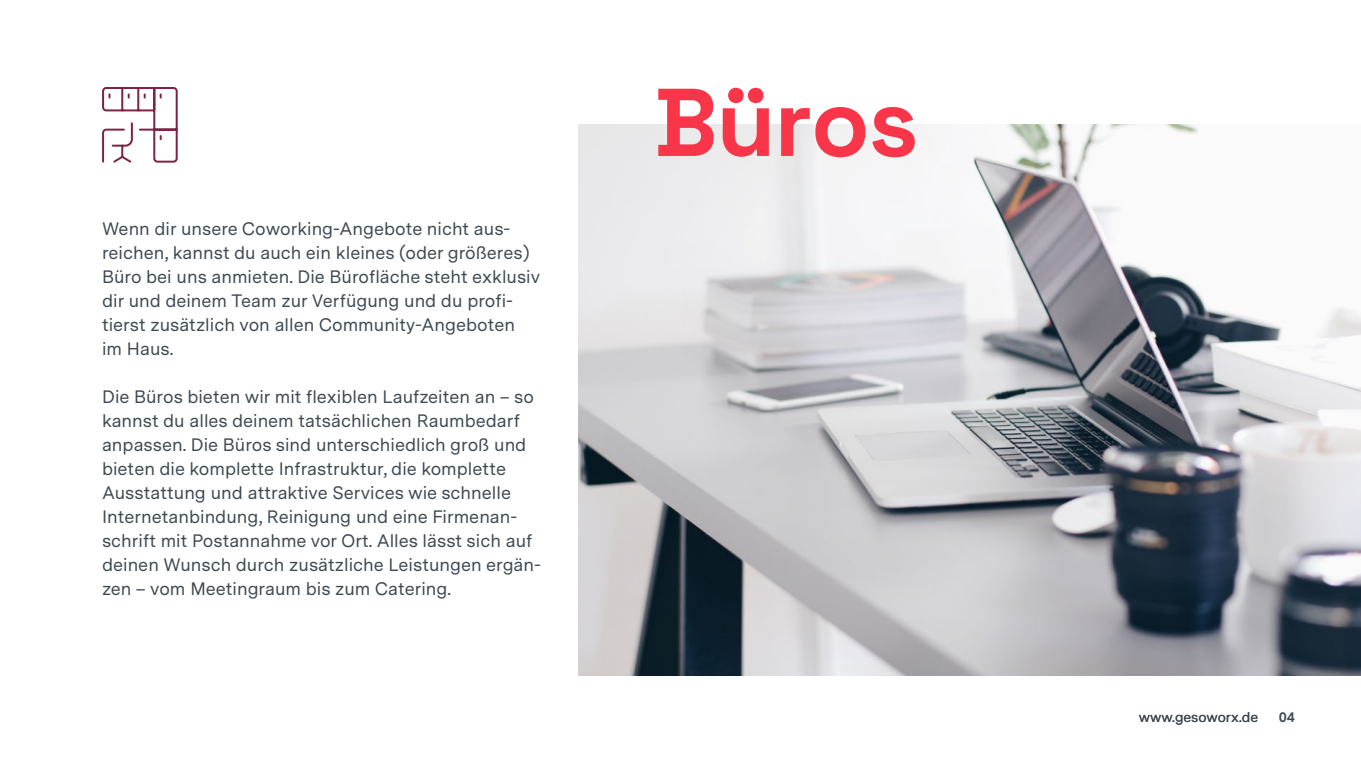
<style>
.page{position:relative;width:1361px;height:766px;background:#fff}
.page>*{position:absolute;margin:0;border:0;box-sizing:border-box;transform-origin:0 0}
.t1{font:700 96px "Space Grotesk";letter-spacing:-.015em;color:#f93649}
.t2{font:18px/24px "Messina Sans";color:#404952}
.t3{font:14px "Messina Sans";color:#404952}
.t4{font:700 14px "Messina Sans";color:#404952}
</style>
<div class="page">
<img style="left:578px;top:125px;width:783px;height:550px">
<svg style="left:102px;top:87px;width:76px;height:76px"></svg>
<p class="t2" style="left:102px;top:216px;width:439px">Wenn dir unsere Coworking-Angebote nicht aus&shy;reichen, kannst du auch ein kleines (oder größeres)<br>Büro bei uns anmieten. Die Bürofläche steht exklusiv dir und deinem Team zur Verfügung und du profi&shy;tierst zusätzlich von allen Community-Angeboten<br>im Haus.</p>
<p class="t2" style="left:102px;top:384px;width:440px">Die Büros bieten wir mit flexiblen Laufzeiten an – so kannst du alles deinem tatsächlichen Raumbedarf anpassen. Die Büros sind unterschiedlich groß und bieten die komplette Infrastruktur, die komplette Ausstattung und attraktive Services wie schnelle Internetanbindung, Reinigung und eine Firmenan&shy;schrift mit Postannahme vor Ort. Alles lässt sich auf deinen Wunsch durch zusätzliche Leistungen ergän&shy;zen – vom Meetingraum bis zum Catering.</p>
<h1 class="t1" style="left:654px;top:47px;width:266px">Büros</h1>
<p class="t3" style="left:1138px;top:706px;width:121px">www.gesoworx.de</p>
<p class="t4" style="left:1278px;top:706px;width:18px">04</p>
</div>
